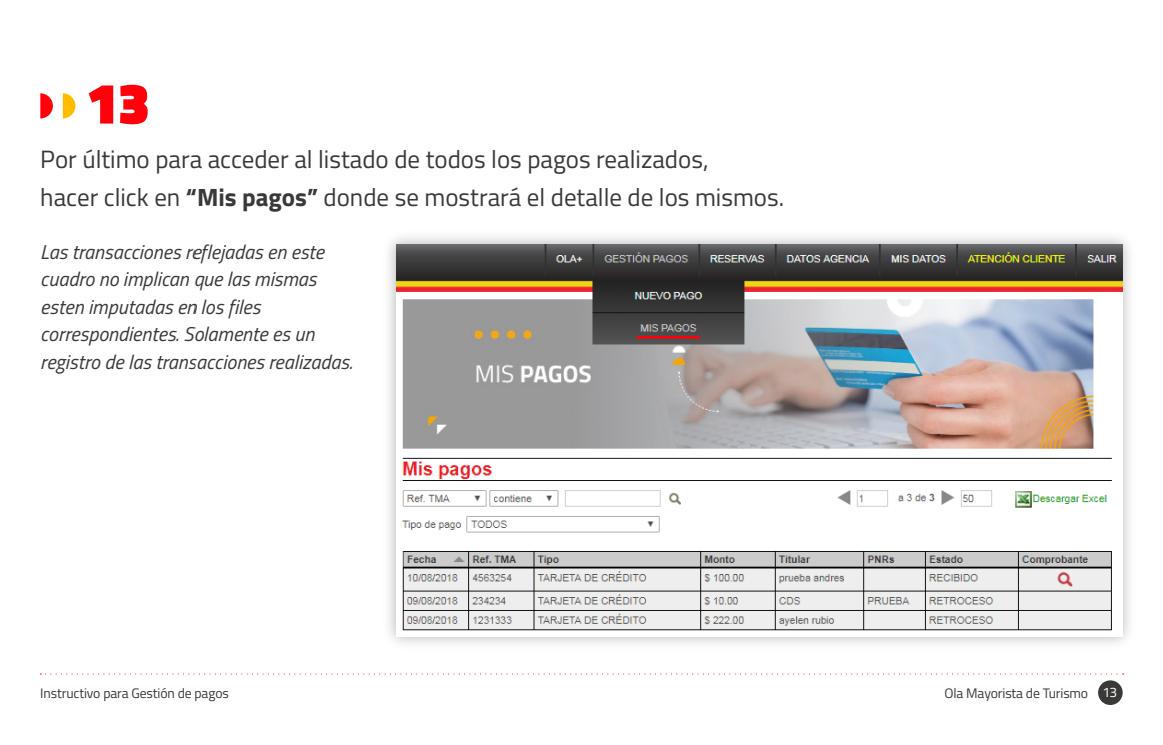
<style>
.page{position:relative;width:1163px;height:745px;background:#fff}
.page>*{position:absolute;margin:0;border:0;box-sizing:border-box;transform-origin:0 0}
.t1{font:900 57.75px "Titillium Web";color:#ff010b}
.t2{font:25px/37.5px "Titillium Web";color:#393938}
.t3{font:italic 20px/27.5px "Titillium Web";color:#393938}
.t4{font:13.75px "Titillium Web";letter-spacing:-.01em;color:#393938}
.s1{font-weight:700}
.s2{color:#fff}
</style>
<div class="page">
<img style="left:199px;top:237px;width:931px;height:468px">
<img style="left:396px;top:244px;width:726px;height:392px">
<hr style="left:636px;top:336px;width:64px;height:2px;background:#ff010b">
<svg style="left:40px;top:673px;width:1083px;height:1px"></svg>
<div style="left:1098px;top:680px;width:24px;height:24px;background:#393938;border-radius:50%"></div>
<svg style="left:40px;top:93px;width:13px;height:25px"></svg>
<svg style="left:63px;top:93px;width:12px;height:25px"></svg>
<h1 class="t1" style="left:86px;top:61px;width:65px">13</h1>
<p class="t2" style="left:40px;top:139px;width:745px">Por último para acceder al listado de todos los pagos realizados,<br>hacer click en <span class="s1">“Mis pagos”</span> donde se mostrará el detalle de los mismos.</p>
<p class="t3" style="left:40px;top:237px;width:314px">Las transacciones reflejadas en este cuadro no implican que las mismas esten imputadas en los files correspondientes. Solamente es un registro de las transacciones realizadas.</p>
<p class="t4" style="left:40px;top:682px;width:190px">Instructivo para Gestión de pagos</p>
<p class="t4" style="left:944px;top:682px;width:174px">Ola Mayorista de Turismo <span class="s2">13</span></p>
</div>
